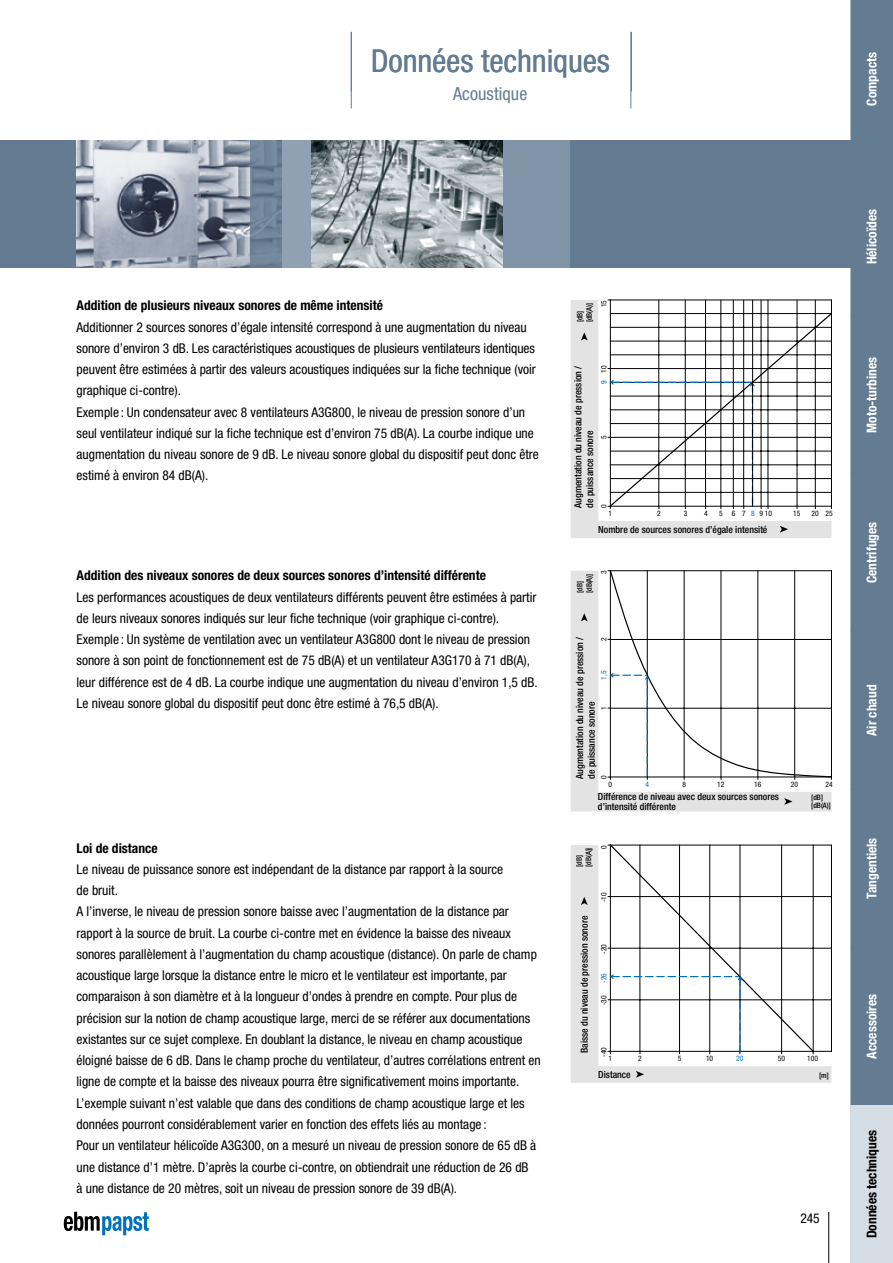
<style>
.page{position:relative;width:893px;height:1263px;background:#fff}
.page>*{position:absolute;margin:0;border:0;box-sizing:border-box;transform-origin:0 0}
.t1{font:condensed 31.5px "Helvetica Neue";letter-spacing:.005em;color:#647c91}
.t2{font:condensed 18px "Helvetica Neue";letter-spacing:.005em;color:#647c91}
.t3{font:condensed 13.5px/21.3px "Helvetica Neue LT";color:#000}
.t4{font:700 condensed 13.5px "Helvetica Neue LT";color:#000}
.t5{font:700 condensed 13.5px "Helvetica Neue LT Std";color:#fff}
.t6{font:700 condensed 13.5px "Helvetica Neue LT Std";color:#000}
.t7{font:500 condensed 9.75px/11.7px "Helvetica Neue LT";color:#000}
.t8{font:condensed 7.5px "Helvetica Neue LT";color:#000}
.t9{font:500 condensed 7.5px/9.3px "Helvetica Neue LT";color:#000}
.t10{font:condensed 7.5px "Helvetica Neue LT";color:#0071bb}
</style>
<div class="page">
<svg style="left:64px;top:1212px;width:85px;height:23px"></svg>
<hr style="left:828px;top:1212px;width:1px;height:51px;background:#000">
<hr style="left:631px;top:32px;width:1px;height:59px;background:#647c91">
<div style="left:0;top:140px;width:893px;height:128px;background:#647c91"></div>
<div style="left:282px;top:140px;width:125px;height:128px;background:#8fa1b3"></div>
<div style="left:503px;top:140px;width:67px;height:128px;background:#8095a8"></div>
<img style="left:77px;top:140px;width:173px;height:128px">
<img style="left:311px;top:140px;width:192px;height:128px">
<svg style="left:250px;top:140px;width:32px;height:125px;fill:#708599"></svg>
<hr style="left:351px;top:32px;width:1px;height:76px;background:#647c91">
<hr style="left:630px;top:32px;width:1px;height:76px;background:#647c91">
<svg style="left:571px;top:300px;width:260px;height:238px;fill:#e3e3e3"></svg>
<hr style="left:831px;top:300px;width:1px;height:206px;background:#000">
<hr style="left:610px;top:300px;width:221px;height:1px;background:#000">
<hr style="left:610px;top:300px;width:1px;height:206px;background:#000">
<hr style="left:658px;top:300px;width:1px;height:206px;background:#000">
<hr style="left:721px;top:300px;width:1px;height:206px;background:#000">
<hr style="left:768px;top:300px;width:1px;height:206px;background:#000">
<hr style="left:797px;top:300px;width:1px;height:206px;background:#000">
<hr style="left:685px;top:300px;width:1px;height:206px;background:#000">
<hr style="left:705px;top:300px;width:1px;height:206px;background:#000">
<hr style="left:733px;top:300px;width:1px;height:206px;background:#000">
<hr style="left:743px;top:300px;width:1px;height:206px;background:#000">
<hr style="left:761px;top:300px;width:1px;height:206px;background:#000">
<hr style="left:815px;top:300px;width:1px;height:206px;background:#000">
<svg style="left:780px;top:526px;width:8px;height:7px"></svg>
<svg style="left:581px;top:332px;width:7px;height:9px"></svg>
<hr style="left:752px;top:300px;width:1px;height:206px;background:#000">
<svg style="left:608px;top:312px;width:224px;height:197px"></svg>
<svg style="left:571px;top:571px;width:260px;height:240px;fill:#e3e3e3"></svg>
<svg style="left:784px;top:798px;width:8px;height:7px"></svg>
<svg style="left:609px;top:570px;width:223px;height:208px"></svg>
<svg style="left:608px;top:673px;width:41px;height:106px"></svg>
<svg style="left:581px;top:613px;width:7px;height:8px"></svg>
<svg style="left:571px;top:845px;width:260px;height:238px;fill:#e3e3e3"></svg>
<hr style="left:610px;top:1051px;width:221px;height:1px;background:#000">
<hr style="left:831px;top:845px;width:1px;height:206px;background:#000">
<hr style="left:610px;top:845px;width:221px;height:1px;background:#000">
<hr style="left:610px;top:896px;width:222px;height:1px;background:#000">
<hr style="left:610px;top:948px;width:222px;height:1px;background:#000">
<hr style="left:610px;top:999px;width:222px;height:1px;background:#000">
<svg style="left:608px;top:844px;width:207px;height:210px"></svg>
<svg style="left:636px;top:1071px;width:8px;height:7px"></svg>
<svg style="left:581px;top:897px;width:7px;height:8px"></svg>
<div style="left:850px;top:0;width:43px;height:1105px;background:#647c91"></div>
<div style="left:850px;top:1105px;width:43px;height:158px;background:#d4dce4"></div>
<h1 class="t1" style="left:371px;top:42px;width:240px">Données techniques</h1>
<h2 class="t2" style="left:453px;top:83px;width:76px">Acoustique</h2>
<p class="t5" style="left:863px;top:106px;width:55px;rotate:-90deg">Compacts</p>
<p class="t4" style="left:77px;top:297px;width:308px">Addition de plusieurs niveaux sonores de même intensité</p>
<p class="t3" style="left:77px;top:316px;width:464px">Additionner 2 sources sonores d’égale intensité correspond à une augmentation du niveau sonore d’environ 3 dB. Les caractéristiques acoustiques de plusieurs ventilateurs identiques peuvent être estimées à partir des valeurs acoustiques indiquées sur la fiche technique (voir graphique ci-contre).<br>Exemple : Un condensateur avec 8 ventilateurs A3G800, le niveau de pression sonore d’un seul ventilateur indiqué sur la fiche technique est d’environ 75 dB(A). La courbe indique une augmentation du niveau sonore de 9 dB. Le niveau sonore global du dispositif peut donc être estimé à environ 84 dB(A).</p>
<p class="t4" style="left:77px;top:567px;width:411px">Addition des niveaux sonores de deux sources sonores d’intensité différente</p>
<p class="t3" style="left:77px;top:586px;width:463px">Les performances acoustiques de deux ventilateurs différents peuvent être estimées à partir de leurs niveaux sonores indiqués sur leur fiche technique (voir graphique ci-contre).<br>Exemple : Un système de ventilation avec un ventilateur A3G800 dont le niveau de pression sonore à son point de fonctionnement est de 75 dB(A) et un ventilateur A3G170 à 71 dB(A), leur différence est de 4 dB. La courbe indique une augmentation du niveau d’environ 1,5 dB.<br>Le niveau sonore global du dispositif peut donc être estimé à 76,5 dB(A).</p>
<p class="t4" style="left:77px;top:839px;width:83px">Loi de distance</p>
<p class="t3" style="left:77px;top:858px;width:466px">Le niveau de puissance sonore est indépendant de la distance par rapport à la source<br>de bruit.<br>A l’inverse, le niveau de pression sonore baisse avec l’augmentation de la distance par rapport à la source de bruit. La courbe ci-contre met en évidence la baisse des niveaux sonores parallèlement à l’augmentation du champ acoustique (distance). On parle de champ acoustique large lorsque la distance entre le micro et le ventilateur est importante, par comparaison à son diamètre et à la longueur d’ondes à prendre en compte. Pour plus de précision sur la notion de champ acoustique large, merci de se référer aux documentations existantes sur ce sujet complexe. En doublant la distance, le niveau en champ acoustique éloigné baisse de 6 dB. Dans le champ proche du ventilateur, d’autres corrélations entrent en ligne de compte et la baisse des niveaux pourra être significativement moins importante.<br>L’exemple suivant n’est valable que dans des conditions de champ acoustique large et les données pourront considérablement varier en fonction des effets liés au montage :<br>Pour un ventilateur hélicoïde A3G300, on a mesuré un niveau de pression sonore de 65 dB à une distance d’1 mètre. D’après la courbe ci-contre, on obtiendrait une réduction de 26 dB<br>à une distance de 20 mètres, soit un niveau de pression sonore de 39 dB(A).</p>
<p class="t8" style="left:599px;top:307px;width:9px;rotate:-90deg">15</p>
<p class="t9" style="left:575px;top:322px;width:21px;rotate:-90deg">[dB] [dB(A)]</p>
<p class="t8" style="left:599px;top:372px;width:9px;rotate:-90deg">10</p>
<p class="t7" style="left:572px;top:508px;width:144px;rotate:-90deg">Augmentation du niveau de pression / de puissance sonore</p>
<p class="t10" style="left:599px;top:384px;width:5px;rotate:-90deg">9</p>
<p class="t8" style="left:599px;top:439px;width:5px;rotate:-90deg">5</p>
<p class="t8" style="left:599px;top:508px;width:5px;rotate:-90deg">0</p>
<p class="t8" style="left:609px;top:509px;width:5px">1</p>
<p class="t7" style="left:598px;top:523px;width:171px">Nombre de sources sonores d’égale intensité</p>
<p class="t8" style="left:657px;top:509px;width:5px">2</p>
<p class="t8" style="left:684px;top:509px;width:5px">3</p>
<p class="t8" style="left:719px;top:509px;width:5px">5</p>
<p class="t10" style="left:751px;top:509px;width:5px">8</p>
<p class="t8" style="left:759px;top:509px;width:14px">910</p>
<p class="t8" style="left:793px;top:509px;width:9px">15</p>
<p class="t8" style="left:812px;top:509px;width:22px">20 25</p>
<p class="t8" style="left:704px;top:509px;width:5px">4</p>
<p class="t8" style="left:732px;top:509px;width:16px">6 7</p>
<p class="t8" style="left:599px;top:574px;width:5px;rotate:-90deg">3</p>
<p class="t9" style="left:575px;top:593px;width:21px;rotate:-90deg">[dB] [dB(A)]</p>
<p class="t7" style="left:574px;top:779px;width:144px;rotate:-90deg">Augmentation du niveau de pression / de puissance sonore</p>
<p class="t8" style="left:599px;top:641px;width:5px;rotate:-90deg">2</p>
<p class="t10" style="left:599px;top:680px;width:10px;rotate:-90deg">1,5</p>
<p class="t8" style="left:599px;top:710px;width:5px;rotate:-90deg">1</p>
<p class="t8" style="left:599px;top:779px;width:5px;rotate:-90deg">0</p>
<p class="t8" style="left:609px;top:780px;width:5px">0</p>
<p class="t7" style="left:598px;top:791px;width:182px;line-height:10.5px">Différence de niveau avec deux sources sonores d’intensité différente</p>
<p class="t10" style="left:645px;top:780px;width:5px">4</p>
<p class="t8" style="left:682px;top:780px;width:5px">8</p>
<p class="t8" style="left:717px;top:780px;width:9px">12</p>
<p class="t8" style="left:754px;top:780px;width:9px">16</p>
<p class="t8" style="left:791px;top:780px;width:9px">20</p>
<p class="t8" style="left:825px;top:780px;width:9px">24</p>
<p class="t9" style="left:811px;top:794px;width:21px;line-height:7.8px">[dB] [dB(A)]</p>
<p class="t9" style="left:575px;top:867px;width:21px;rotate:-90deg">[dB] [dB(A)]</p>
<p class="t8" style="left:599px;top:849px;width:5px;rotate:-90deg">0</p>
<p class="t8" style="left:599px;top:902px;width:11px;rotate:-90deg">-10</p>
<p class="t7" style="left:578px;top:1053px;width:139px;rotate:-90deg">Baisse du niveau de pression sonore</p>
<p class="t8" style="left:599px;top:954px;width:11px;rotate:-90deg">-20</p>
<p class="t10" style="left:599px;top:983px;width:11px;rotate:-90deg">-26</p>
<p class="t8" style="left:599px;top:1005px;width:11px;rotate:-90deg">-30</p>
<p class="t8" style="left:599px;top:1057px;width:11px;rotate:-90deg">-40</p>
<p class="t8" style="left:609px;top:1054px;width:5px">1</p>
<p class="t7" style="left:598px;top:1068px;width:34px">Distance</p>
<p class="t9" style="left:819px;top:1070px;width:11px">[m]</p>
<p class="t8" style="left:638px;top:1054px;width:5px">2</p>
<p class="t8" style="left:678px;top:1054px;width:5px">5</p>
<p class="t8" style="left:706px;top:1054px;width:9px">10</p>
<p class="t10" style="left:736px;top:1054px;width:9px">20</p>
<p class="t8" style="left:778px;top:1054px;width:9px">50</p>
<p class="t8" style="left:807px;top:1054px;width:12px">100</p>
<p class="t3" style="left:800px;top:1207px;width:21px">245</p>
<p class="t5" style="left:863px;top:264px;width:57px;rotate:-90deg">Hélicoïdes</p>
<p class="t5" style="left:863px;top:433px;width:78px;rotate:-90deg">Moto-turbines</p>
<p class="t5" style="left:863px;top:583px;width:63px;rotate:-90deg">Centrifuges</p>
<p class="t5" style="left:863px;top:736px;width:53px;rotate:-90deg">Air chaud</p>
<p class="t5" style="left:863px;top:899px;width:63px;rotate:-90deg">Tangentiels</p>
<p class="t5" style="left:863px;top:1058px;width:66px;rotate:-90deg">Accessoires</p>
<p class="t6" style="left:863px;top:1238px;width:110px;rotate:-90deg">Données techniques</p>
</div>
